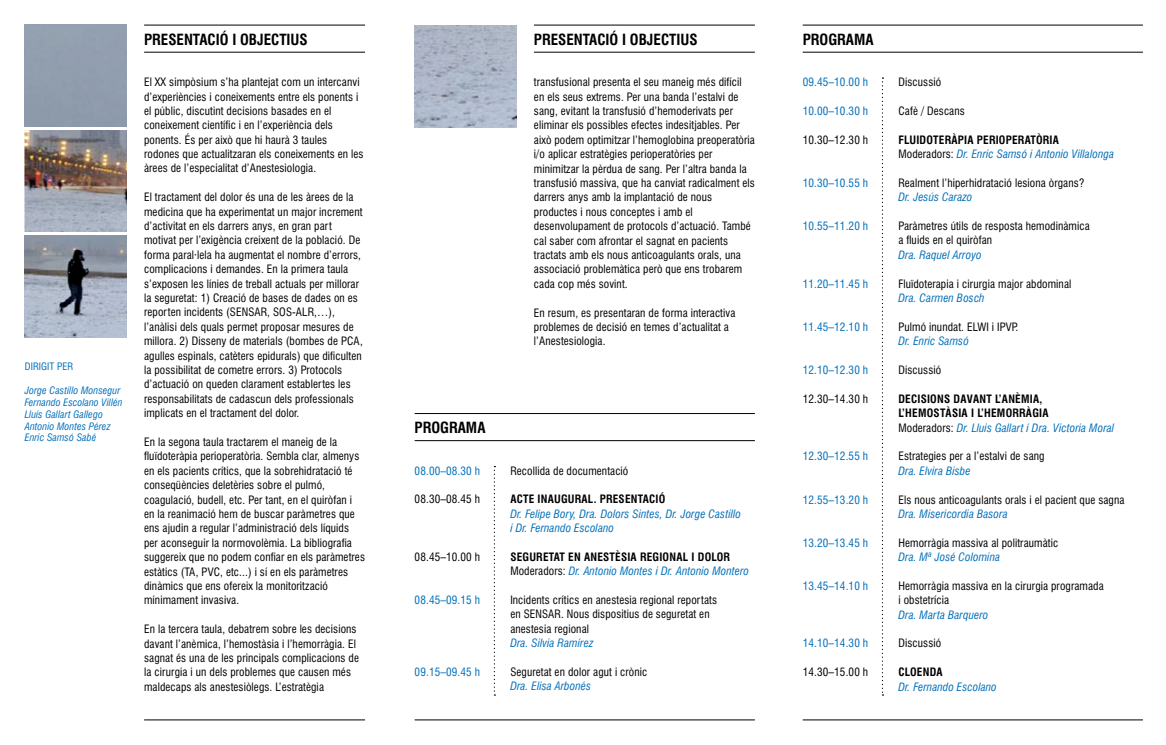
<style>
.page{position:relative;width:1166px;height:745px;background:#fff}
.page>*{position:absolute;margin:0;border:0;box-sizing:border-box;transform-origin:0 0}
.t1{font:700 condensed 15px "Swiss 721 BT";color:#000}
.t2{font:condensed 11.25px/14.4px "Swiss 721 BT";letter-spacing:.01em;color:#000}
.t3{font:italic condensed 11.25px/14.4px "Swiss 721 BT";letter-spacing:.01em;color:#006fba}
.t4{font:condensed 11.25px "Swiss 721 BT";letter-spacing:.01em;color:#006fba}
.t5{font:700 condensed 11.25px "Swiss 721 BT";letter-spacing:.02em;color:#000}
.t6{font:italic condensed 10px/11.9px "Swiss 721 BT";letter-spacing:.01em;color:#006fba}
.t7{font:condensed 10px "Swiss 721 BT";letter-spacing:.01em;color:#0071b9}
.s1{font-weight:700;font-style:normal;color:#000}
.s2{font-style:normal;color:#000}
</style>
<div class="page">
<img style="left:25px;top:235px;width:101px;height:102px">
<img style="left:25px;top:130px;width:101px;height:101px">
<hr style="left:144px;top:25px;width:221px;height:1px;background:#000">
<hr style="left:144px;top:52px;width:221px;height:1px;background:#000">
<hr style="left:534px;top:25px;width:221px;height:1px;background:#000">
<hr style="left:534px;top:52px;width:221px;height:1px;background:#000">
<hr style="left:415px;top:413px;width:340px;height:1px;background:#000">
<hr style="left:415px;top:440px;width:340px;height:1px;background:#000">
<svg style="left:494px;top:465px;width:1px;height:230px"></svg>
<hr style="left:415px;top:719px;width:340px;height:1px;background:#000">
<hr style="left:144px;top:719px;width:221px;height:1px;background:#000">
<hr style="left:803px;top:25px;width:340px;height:1px;background:#000">
<hr style="left:803px;top:52px;width:340px;height:1px;background:#000">
<svg style="left:882px;top:77px;width:1px;height:618px"></svg>
<hr style="left:803px;top:719px;width:340px;height:1px;background:#000">
<img style="left:415px;top:25px;width:101px;height:102px">
<p class="t7" style="left:25px;top:360px;width:50px">DIRIGIT PER</p>
<p class="t6" style="left:25px;top:384px;width:99px">Jorge Castillo Monsegur<br>Fernando Escolano Villén<br>Lluís Gallart Gallego<br>Antonio Montes Pérez<br>Enric Samsó Sabé</p>
<h1 class="t1" style="left:144px;top:30px;width:165px">PRESENTACIÓ I OBJECTIUS</h1>
<h1 class="t1" style="left:534px;top:30px;width:165px">PRESENTACIÓ I OBJECTIUS</h1>
<p class="t2" style="left:144px;top:75px;width:221px">El XX simpòsium s’ha plantejat com un intercanvi d’experiències i coneixements entre els ponents i el públic, discutint decisions basades en el coneixement científic i en l’experiència dels ponents. És per això que hi haurà 3 taules rodones que actualitzaran els coneixements en les àrees de l’especialitat d’Anestesiologia.</p>
<p class="t2" style="left:144px;top:190px;width:220px">El tractament del dolor és una de les àrees de la medicina que ha experimentat un major increment d’activitat en els darrers anys, en gran part motivat per l’exigència creixent de la població. De forma paral·lela ha augmentat el nombre d’errors, complicacions i demandes. En la primera taula s’exposen les línies de treball actuals per millorar la seguretat: 1) Creació de bases de dades on es reporten incidents (SENSAR, SOS-ALR,…), l’anàlisi dels quals permet proposar mesures de millora. 2) Disseny de materials (bombes de PCA, agulles espinals, catèters epidurals) que dificulten la possibilitat de cometre errors. 3) Protocols d’actuació on queden clarament establertes les responsabilitats de cadascun dels professionals implicats en el tractament del dolor.</p>
<p class="t2" style="left:144px;top:434px;width:222px">En la segona taula tractarem el maneig de la fluïdoteràpia perioperatòria. Sembla clar, almenys en els pacients crítics, que la sobrehidratació té conseqüències deletèries sobre el pulmó, coagulació, budell, etc. Per tant, en el quiròfan i en la reanimació hem de buscar paràmetres que ens ajudin a regular l’administració dels líquids per aconseguir la normovolèmia. La bibliografia suggereix que no podem confiar en els paràmetres estàtics (TA, PVC, etc...) i sí en els paràmetres dinàmics que ens ofereix la monitorització mínimament invasiva.</p>
<p class="t2" style="left:144px;top:621px;width:216px">En la tercera taula, debatrem sobre les decisions davant l’anèmica, l’hemostàsia i l’hemorràgia. El sagnat és una de les principals complicacions de la cirurgia i un dels problemes que causen més maldecaps als anestesiòlegs. L’estratègia</p>
<p class="t2" style="left:534px;top:75px;width:222px">transfusional presenta el seu maneig més difícil en els seus extrems. Per una banda l’estalvi de sang, evitant la transfusió d’hemoderivats per eliminar els possibles efectes indesitjables. Per això podem optimitzar l’hemoglobina preoperatòria i/o aplicar estratègies perioperatòries per minimitzar la pèrdua de sang. Per l’altra banda la transfusió massiva, que ha canviat radicalment els darrers anys amb la implantació de nous productes i nous conceptes i amb el desenvolupament de protocols d’actuació. També cal saber com afrontar el sagnat en pacients tractats amb els nous anticoagulants orals, una associació problemàtica però que ens trobarem cada cop més sovint.</p>
<p class="t2" style="left:534px;top:305px;width:203px">En resum, es presentaran de forma interactiva problemes de decisió en temes d’actualitat a l’Anestesiologia.</p>
<h1 class="t1" style="left:415px;top:418px;width:72px">PROGRAMA</h1>
<p class="t4" style="left:415px;top:463px;width:67px">08.00–08.30 h</p>
<p class="t2" style="left:415px;top:491px;width:67px">08.30–08.45 h</p>
<p class="t2" style="left:415px;top:549px;width:67px">08.45–10.00 h</p>
<p class="t4" style="left:415px;top:593px;width:67px">08.45–09.15 h</p>
<p class="t4" style="left:415px;top:664px;width:67px">09.15–09.45 h</p>
<p class="t2" style="left:510px;top:463px;width:120px">Recollida de documentació</p>
<p class="t5" style="left:510px;top:492px;width:13px">ACTE</p>
<p class="t5" style="left:537px;top:492px;width:7px">INAU</p>
<p class="t5" style="left:561px;top:492px;width:14px">GURAL</p>
<p class="t5" style="left:594px;top:492px;width:20px">. PRESENTACIÓ</p>
<p class="t3" style="left:510px;top:506px;width:232px">Dr. Felipe Bory, Dra. Dolors Sintes, Dr. Jorge Castillo i Dr. Fernando Escolano</p>
<p class="t5" style="left:510px;top:549px;width:81px">SEGURETAT EN ANESTÈSIA</p>
<p class="t5" style="left:640px;top:549px;width:26px">REGIONAL</p>
<p class="t3" style="left:510px;top:549px;width:240px;text-indent:181px"><span class="s1">I DOLOR<br></span><span class="s2">Moderadors:</span> Dr. Antonio Montes i Dr. Antonio Montero</p>
<p class="t2" style="left:510px;top:592px;width:208px">Incidents crítics en anestesia regional reportats en SENSAR. Nous dispositius de seguretat en anestesia regional</p>
<p class="t3" style="left:510px;top:635px;width:85px">Dra. Silvia Ramírez</p>
<p class="t2" style="left:510px;top:664px;width:139px">Seguretat en dolor agut i crònic</p>
<p class="t3" style="left:510px;top:678px;width:82px">Dra. Elisa Arbonés</p>
<h1 class="t1" style="left:803px;top:30px;width:72px">PROGRAMA</h1>
<p class="t4" style="left:803px;top:75px;width:67px">09.45–10.00 h</p>
<p class="t4" style="left:803px;top:104px;width:67px">10.00–10.30 h</p>
<p class="t2" style="left:803px;top:132px;width:67px">10.30–12.30 h</p>
<p class="t4" style="left:803px;top:176px;width:67px">10.30–10.55 h</p>
<p class="t4" style="left:803px;top:219px;width:67px">10.55–11.20 h</p>
<p class="t4" style="left:803px;top:276px;width:67px">11.20–11.45 h</p>
<p class="t4" style="left:803px;top:320px;width:67px">11.45–12.10 h</p>
<p class="t4" style="left:803px;top:363px;width:67px">12.10–12.30 h</p>
<p class="t2" style="left:803px;top:391px;width:67px">12.30–14.30 h</p>
<p class="t4" style="left:803px;top:449px;width:67px">12.30–12.55 h</p>
<p class="t4" style="left:803px;top:492px;width:67px">12.55–13.20 h</p>
<p class="t4" style="left:803px;top:535px;width:67px">13.20–13.45 h</p>
<p class="t4" style="left:803px;top:578px;width:67px">13.45–14.10 h</p>
<p class="t4" style="left:803px;top:636px;width:67px">14.10–14.30 h</p>
<p class="t2" style="left:803px;top:664px;width:67px">14.30–15.00 h</p>
<p class="t2" style="left:898px;top:75px;width:44px">Discussió</p>
<p class="t2" style="left:898px;top:103px;width:68px">Cafè / Descans</p>
<p class="t5" style="left:898px;top:133px;width:13px">FLUIDOTER</p>
<p class="t5" style="left:951px;top:133px;width:33px">ÀPIA PERIOPERAT</p>
<p class="t3" style="left:898px;top:132px;width:217px;text-indent:138px"><span class="s1">ÒRIA<br></span><span class="s2">Moderadors:</span> Dr. Enric Samsó i Antonio Villalonga</p>
<p class="t2" style="left:898px;top:175px;width:188px">Realment l’hiperhidratació lesiona òrgans?</p>
<p class="t3" style="left:898px;top:190px;width:75px">Dr. Jesús Carazo</p>
<p class="t2" style="left:898px;top:218px;width:193px">Paràmetres útils de resposta hemodinàmica a fluids en el quiròfan</p>
<p class="t3" style="left:898px;top:247px;width:85px">Dra. Raquel Arroyo</p>
<p class="t2" style="left:898px;top:276px;width:174px">Fluïdoterapia i cirurgia major abdominal</p>
<p class="t3" style="left:898px;top:290px;width:88px">Dra. Carmen Bosch</p>
<p class="t2" style="left:898px;top:319px;width:121px">Pulmó inundat. ELWI i IPVP.</p>
<p class="t3" style="left:898px;top:333px;width:72px">Dr. Enric Samsó</p>
<p class="t2" style="left:898px;top:362px;width:44px">Discussió</p>
<p class="t5" style="left:898px;top:391px;width:14px">DECISIONS</p>
<p class="t5" style="left:953px;top:391px;width:27px">DAVANT</p>
<p class="t5" style="left:995px;top:391px;width:15px">L’ANÈMIA</p>
<p class="t5" style="left:1039px;top:391px;width:4px">,</p>
<p class="t5" style="left:898px;top:406px;width:22px">L’HEMOST</p>
<p class="t5" style="left:945px;top:406px;width:54px">ÀSIA I L’HEMORRÀ</p>
<p class="t3" style="left:898px;top:405px;width:217px;text-indent:134px"><span class="s1">GIA<br></span><span class="s2">Moderadors:</span> Dr. Lluis Gallart í Dra. Victoria Moral</p>
<p class="t2" style="left:898px;top:449px;width:148px">Estrategies per a l’estalvi de sang</p>
<p class="t3" style="left:898px;top:463px;width:74px">Dra. Elvira Bisbe</p>
<p class="t2" style="left:898px;top:492px;width:228px">Els nous anticoagulants orals i el pacient que sagna</p>
<p class="t3" style="left:898px;top:506px;width:111px">Dra. Misericordia Basora</p>
<p class="t2" style="left:898px;top:535px;width:161px">Hemorràgia massiva al politraumàtic</p>
<p class="t3" style="left:898px;top:549px;width:103px">Dra. Mª José Colomina</p>
<p class="t2" style="left:898px;top:578px;width:207px">Hemorràgia massiva en la cirurgia programada i obstetrícia</p>
<p class="t3" style="left:898px;top:607px;width:91px">Dra. Marta Barquero</p>
<p class="t2" style="left:898px;top:635px;width:44px">Discussió</p>
<p class="t5" style="left:898px;top:665px;width:14px">CLOENDA</p>
<p class="t3" style="left:898px;top:679px;width:100px">Dr. Fernando Escolano</p>
</div>
